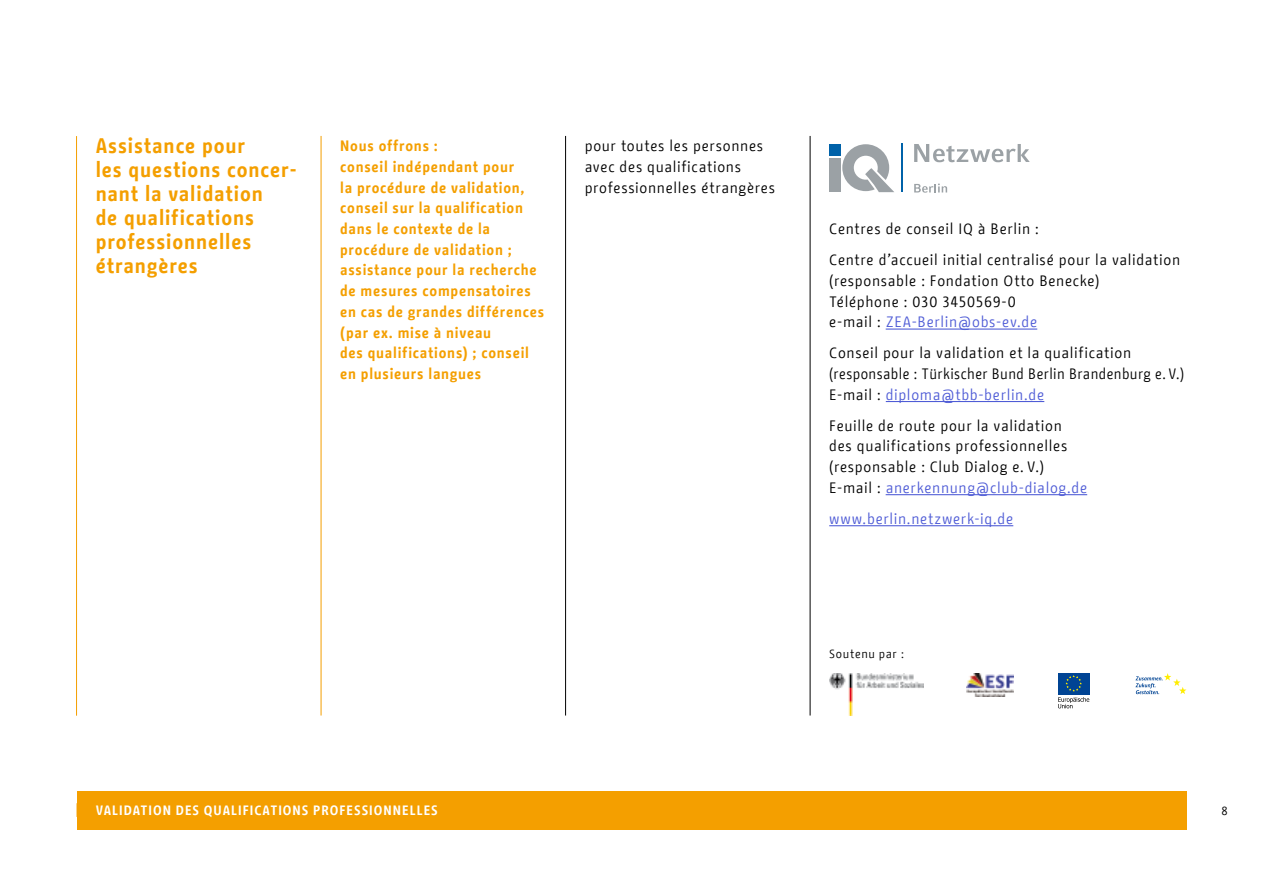
<style>
.page{position:relative;width:1263px;height:893px;background:#fff}
.page>*{position:absolute;margin:0;border:0;box-sizing:border-box;transform-origin:0 0}
.Headline_Angebot_-_B{font:700 21px/24px "BMF Change";letter-spacing:.04em;color:#f49f00}
.Copy_Angebot_-_Regul{font:15px/20.7px "BMF Change";letter-spacing:.045em;color:#000}
.Copy_Angebot_-_Bold{font:700 15px/20.7px "BMF Change";letter-spacing:.05em;color:#f49f00}
.Copy_Angebot_-_Regul-2{font:15px "BMF Change";letter-spacing:.045em;color:#4f5cd6}
.t1{font:700 13.5px "BMF Change";letter-spacing:.07em;color:#fff}
.Copy_Gefördert_durch{font:12px "BMF Change";letter-spacing:.055em;color:#000}
.s1{color:#4f5cd6}
</style>
<div class="page">
<div style="left:77px;top:791px;width:1109px;height:38px;background:#f49f00"></div>
<hr style="left:886px;top:329px;width:151px;height:1px;background:#4f5cd6">
<hr style="left:886px;top:401px;width:158px;height:1px;background:#4f5cd6">
<hr style="left:886px;top:494px;width:201px;height:1px;background:#4f5cd6">
<hr style="left:829px;top:525px;width:184px;height:1px;background:#4f5cd6">
<hr style="left:76px;top:136px;width:1px;height:580px;background:#f49f00">
<hr style="left:321px;top:136px;width:1px;height:579px;background:#f49f00">
<hr style="left:565px;top:136px;width:1px;height:579px;background:#000">
<hr style="left:810px;top:136px;width:1px;height:579px;background:#000">
<div style="left:829px;top:158px;width:12px;height:33px;background:#9ba1a5"></div>
<div style="left:829px;top:144px;width:12px;height:12px;background:#0062a9"></div>
<svg style="left:842px;top:144px;width:52px;height:48px"></svg>
<hr style="left:901px;top:144px;width:2px;height:48px;background:#0062a9">
<svg style="left:914px;top:183px;width:33px;height:10px"></svg>
<svg style="left:914px;top:144px;width:116px;height:18px"></svg>
<img style="left:829px;top:673px;width:95px;height:43px">
<img style="left:966px;top:673px;width:47px;height:24px">
<svg style="left:1058px;top:697px;width:31px;height:11px"></svg>
<div style="left:1058px;top:673px;width:31px;height:21px;background:#004494"></div>
<svg style="left:1066px;top:675px;width:16px;height:16px"></svg>
<svg style="left:1135px;top:673px;width:51px;height:21px"></svg>
<h3 class="Headline_Angebot_-_B" style="left:96px;top:134px;width:203px">Assistance pour<br>les questions concer&shy;nant la validation<br>de qualifications professionnelles étrangères</h3>
<p class="Copy_Angebot_-_Bold" style="left:340px;top:136px;width:206px">Nous offrons :<br>conseil indépendant pour<br>la procédure de validation, conseil sur la qualification dans le contexte de la procédure de validation ; assistance pour la recherche de mesures compensatoires en cas de grandes différences (par ex. mise à niveau<br>des qualifications) ; conseil en plusieurs langues</p>
<p class="Copy_Angebot_-_Regul" style="left:585px;top:136px;width:192px">pour toutes les personnes avec des qualifications professionnelles étrangères</p>
<p class="Copy_Angebot_-_Regul" style="left:829px;top:219px;width:211px">Centres de conseil IQ à Berlin :</p>
<p class="Copy_Angebot_-_Regul" style="left:829px;top:250px;width:352px">Centre d’accueil initial centralisé pour la validation (responsable : Fondation Otto Benecke)<br>Téléphone : 030 3450569-0<br>e-mail : <span class="s1">ZEA-Berlin@obs-ev.de</span></p>
<p class="Copy_Angebot_-_Regul" style="left:829px;top:343px;width:356px">Conseil pour la validation et la qualification (responsable : Türkischer Bund Berlin Brandenburg e. V.)<br>E-mail : <span class="s1">diploma@tbb-berlin.de</span></p>
<p class="Copy_Angebot_-_Regul" style="left:829px;top:415px;width:259px">Feuille de route pour la validation des qualifications professionnelles (responsable : Club Dialog e. V.)<br>E-mail : <span class="s1">anerkennung@club-dialog.de</span></p>
<p class="Copy_Angebot_-_Regul-2" style="left:829px;top:508px;width:186px">www.berlin.netzwerk-iq.de</p>
<p class="Copy_Gefördert_durch" style="left:829px;top:646px;width:76px">Soutenu par :</p>
<p class="t1" style="left:96px;top:801px;width:344px">VALIDATION DES QUALIFICATIONS PROFESSIONNELLES</p>
<p class="Copy_Gefördert_durch" style="left:1221px;top:802px;width:8px">8</p>
</div>
